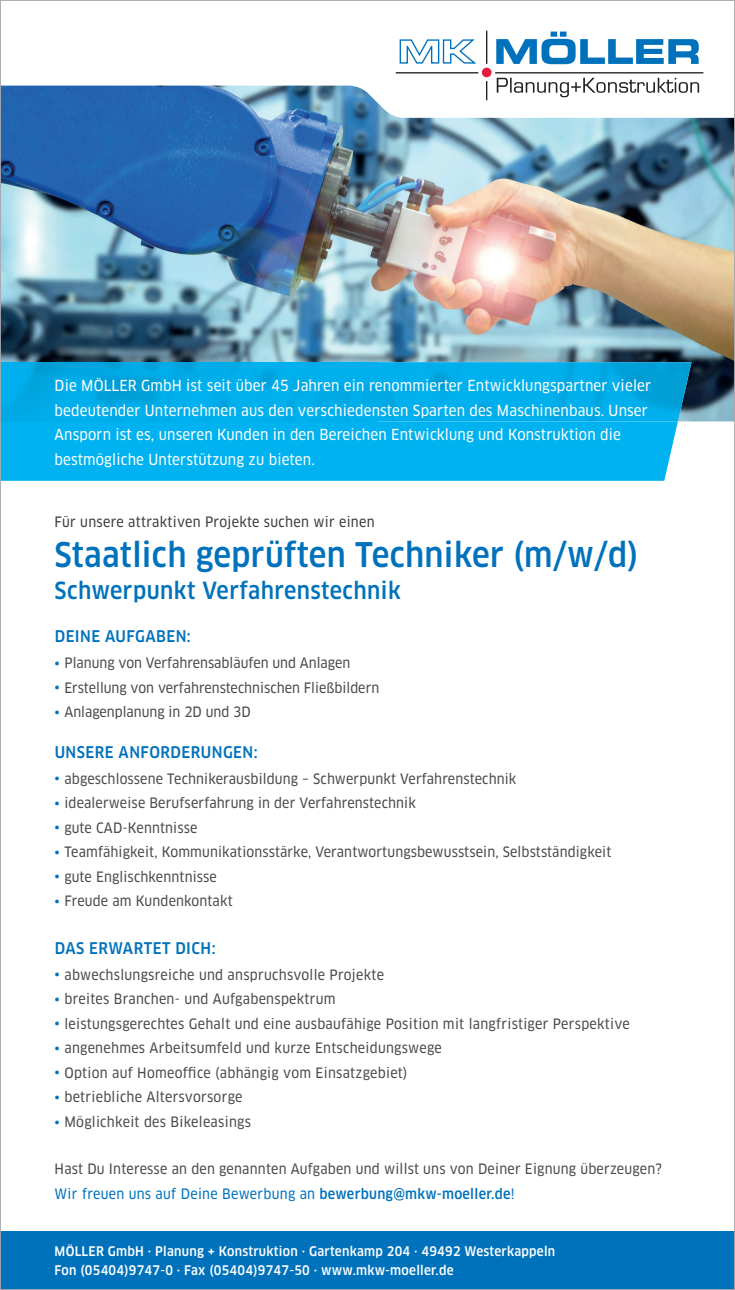
<style>
.page{position:relative;width:735px;height:1290px;background:#fff}
.page>*{position:absolute;margin:0;border:0;box-sizing:border-box;transform-origin:0 0}
.t1{font:500 condensed 33.25px "Clan OT";letter-spacing:.01em;color:#0072bc}
.t2{font:500 condensed 23.1px "Clan OT";letter-spacing:.02em;color:#0072bc}
.t3{font:500 condensed 15.75px "Clan OT";letter-spacing:.03em;color:#0072bc}
.t4{font:14.88px/24.5px "Clan OT Narrow News";letter-spacing:.01em;color:#fff}
.t5{font:14px/24.5px "Clan OT Narrow News";letter-spacing:.01em;color:#4b4c4d}
.t6{font:14px "Clan OT Narrow News";letter-spacing:.02em;color:#3e3e3f}
.t7{font:500 condensed 12.95px/19.2px "Clan OT";letter-spacing:.02em;color:#fff}
.s1{color:#0072bc}
.s2{font-family:"Clan OT";font-weight:500;font-stretch:condensed;color:#0072bc}
</style>
<div class="page">
<img style="left:2px;top:118px;width:730px;height:303px">
<svg style="left:2px;top:30px;width:730px;height:88px"></svg>
<hr style="left:395px;top:72px;width:83px;height:1px;background:#231f20">
<hr style="left:495px;top:72px;width:208px;height:1px;background:#231f20">
<hr style="left:485px;top:31px;width:2px;height:33px;background:#231f20">
<svg style="left:485px;top:81px;width:2px;height:19px"></svg>
<div style="left:481px;top:68px;width:10px;height:9px;background:#e41c3b;border-radius:50%"></div>
<svg style="left:496px;top:78px;width:202px;height:19px"></svg>
<svg style="left:398px;top:39px;width:80px;height:25px"></svg>
<svg style="left:496px;top:32px;width:202px;height:32px"></svg>
<div style="left:0;top:1230px;width:734px;height:60px;background:#0072bc"></div>
<div style="left:2px;top:421px;width:675px;height:60px;background:#00b2ef"></div>
<img style="left:2px;top:362px;width:689px;height:59px">
<p class="t4" style="left:55px;top:374px;width:597px">Die MÖLLER GmbH ist seit über 45 Jahren ein renommierter Entwicklungspartner vieler bedeutender Unternehmen aus den verschiedensten Sparten des Maschinenbaus. Unser Ansporn ist es, unseren Kunden in den Bereichen Entwicklung und Konstruktion die bestmögliche Unterstützung zu bieten.</p>
<p class="t6" style="left:55px;top:514px;width:321px">Für unsere attraktiven Projekte suchen wir einen</p>
<h1 class="t1" style="left:55px;top:536px;width:585px">Staatlich geprüften Techniker (m/w/d)</h1>
<h2 class="t2" style="left:55px;top:577px;width:347px">Schwerpunkt Verfahrenstechnik</h2>
<p class="t3" style="left:55px;top:627px;width:137px">DEINE AUFGABEN:</p>
<p class="t5" style="left:55px;top:651px;width:297px"><span class="s1">•</span> Planung von Verfahrensabläufen und Anlagen</p>
<p class="t5" style="left:55px;top:675px;width:326px"><span class="s1">•</span> Erstellung von verfahrenstechnischen Fließbildern</p>
<p class="t5" style="left:55px;top:700px;width:198px"><span class="s1">•</span> Anlagenplanung in 2D und 3D</p>
<p class="t3" style="left:55px;top:743px;width:204px">UNSERE ANFORDERUNGEN:</p>
<p class="t5" style="left:55px;top:766px;width:463px"><span class="s1">•</span> abgeschlossene Technikerausbildung – Schwerpunkt Verfahrenstechnik</p>
<p class="t5" style="left:55px;top:791px;width:362px"><span class="s1">•</span> idealerweise Berufserfahrung in der Verfahrenstechnik</p>
<p class="t5" style="left:55px;top:815px;width:144px"><span class="s1">•</span> gute CAD-Kenntnisse</p>
<p class="t5" style="left:55px;top:840px;width:558px"><span class="s1">•</span> Teamfähigkeit, Kommunikationsstärke, Verantwortungsbewusstsein, Selbstständigkeit</p>
<p class="t5" style="left:55px;top:864px;width:164px"><span class="s1">•</span> gute Englischkenntnisse</p>
<p class="t5" style="left:55px;top:889px;width:179px"><span class="s1">•</span> Freude am Kundenkontakt</p>
<p class="t3" style="left:55px;top:939px;width:162px">DAS ERWARTET DICH:</p>
<p class="t5" style="left:55px;top:962px;width:331px"><span class="s1">•</span> abwechslungsreiche und anspruchsvolle Projekte</p>
<p class="t5" style="left:55px;top:987px;width:282px"><span class="s1">•</span> breites Branchen- und Aufgabenspektrum</p>
<p class="t5" style="left:55px;top:1011px;width:576px"><span class="s1">•</span> leistungsgerechtes Gehalt und eine ausbaufähige Position mit langfristiger Perspektive</p>
<p class="t5" style="left:55px;top:1036px;width:388px"><span class="s1">•</span> angenehmes Arbeitsumfeld und kurze Entscheidungswege</p>
<p class="t5" style="left:55px;top:1060px;width:354px"><span class="s1">•</span> Option auf Homeoffice (abhängig vom Einsatzgebiet)</p>
<p class="t5" style="left:55px;top:1085px;width:189px"><span class="s1">•</span> betriebliche Altersvorsorge</p>
<p class="t5" style="left:55px;top:1109px;width:198px"><span class="s1">•</span> Möglichkeit des Bikeleasings</p>
<p class="t5" style="left:55px;top:1157px;width:608px">Hast Du Interesse an den genannten Aufgaben und willst uns von Deiner Eignung überzeugen?<br><span class="s1">Wir freuen uns auf Deine Bewerbung an</span> <span class="s2">bewerbung@mkw-moeller.de</span><span class="s1">!</span></p>
<p class="t7" style="left:55px;top:1241px;width:502px">MÖLLER GmbH ∙ Planung + Konstruktion ∙ Gartenkamp 204 ∙ 49492 Westerkappeln<br>Fon (05404)9747-0 ∙ Fax (05404)9747-50 ∙ www.mkw-moeller.de</p>
</div>
